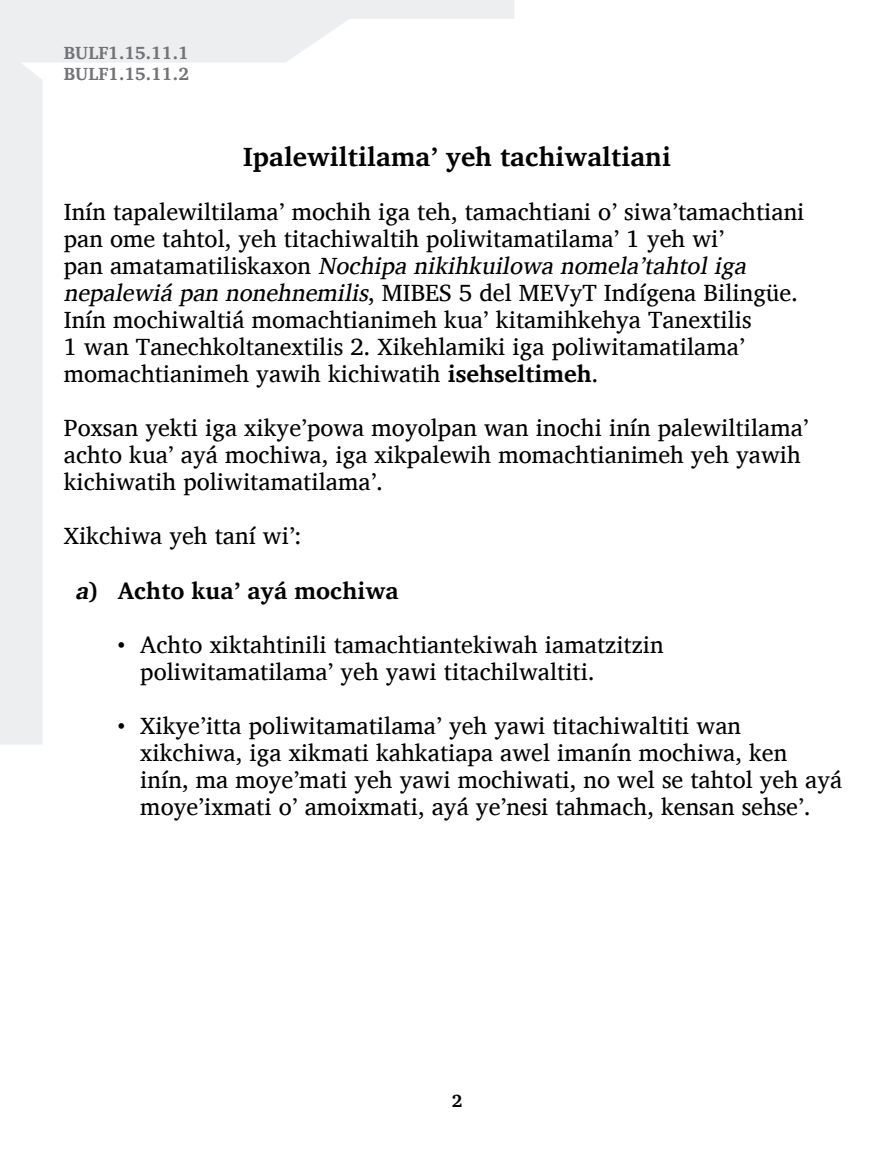
<style>
.page{position:relative;width:893px;height:1149px;background:#fff}
.page>*{position:absolute;margin:0;border:0;box-sizing:border-box;transform-origin:0 0}
.t1{font:700 27px "Charis SIL";color:#000}
.t2{font:24px/27px "Charis SIL";color:#000}
.t3{font:700 24px "Charis SIL";color:#000}
.t4{font:700 18px/21px "Charis SIL";color:#727277}
.t5{font:700 18px "Charis SIL";color:#000}
.s1{font-style:italic}
.s2{font-weight:700}
</style>
<div class="page">
<svg style="left:0;top:0;width:514px;height:744px"></svg>
<p class="t4" style="left:64px;top:42px;width:127px">BULF1.15.11.1<br>BULF1.15.11.2</p>
<p class="t1" style="left:243px;top:141px;width:430px">Ipalewiltilama’ yeh tachiwaltiani</p>
<p class="t2" style="left:64px;top:198px;width:742px">Inín tapalewiltilama’ mochih iga teh, tamachtiani o’ siwa’tamachtiani pan ome tahtol, yeh titachiwaltih poliwitamatilama’ 1 yeh wi’<br>p a n a m a t a m a t i l i s k a x o n <span class="s1">Nochipanikihkuilowanomela’tahtoliga nepalewiápannonehnemilis</span>, MIBES 5 del MEVyT Indígena Bilingüe.<br>Inín mochiwaltiá momachtianimeh kua’ kitamihkehya Tanextilis<br>1 wan Tanechkoltanextilis 2. Xikehlamiki iga poliwitamatilama’ momachtianimeh yawih kichiwatih <span class="s2">isehseltimeh</span>.</p>
<p class="t2" style="left:64px;top:414px;width:747px">Poxsan yekti iga xikye’powa moyolpan wan inochi inín palewiltilama’ achto kua’ ayá mochiwa, iga xikpalewih momachtianimeh yeh yawih kichiwatih poliwitamatilama’.</p>
<p class="t2" style="left:64px;top:522px;width:239px">Xikchiwa yeh taní wi’:</p>
<p class="t3" style="left:75px;top:576px;width:325px"><span class="s1">a</span>) Achto kua’ ayá mochiwa</p>
<p class="t2" style="left:140px;top:630px;width:525px;text-indent:-22px">• Achto xiktahtinili tamachtiantekiwah iamatzitzin poliwitamatilama’ yeh yawi titachilwaltiti.</p>
<p class="t2" style="left:140px;top:711px;width:704px;text-indent:-22px">• Xikye’itta poliwitamatilama’ yeh yawi titachiwaltiti wan xikchiwa, iga xikmati kahkatiapa awel imanín mochiwa, ken<br>inín, ma moye’mati yeh yawi mochiwati, no wel se tahtol yeh ayá moye’ixmati o’ amoixmati, ayá ye’nesi tahmach, kensan sehse’.</p>
<p class="t5" style="left:452px;top:1089px;width:12px">2</p>
</div>
